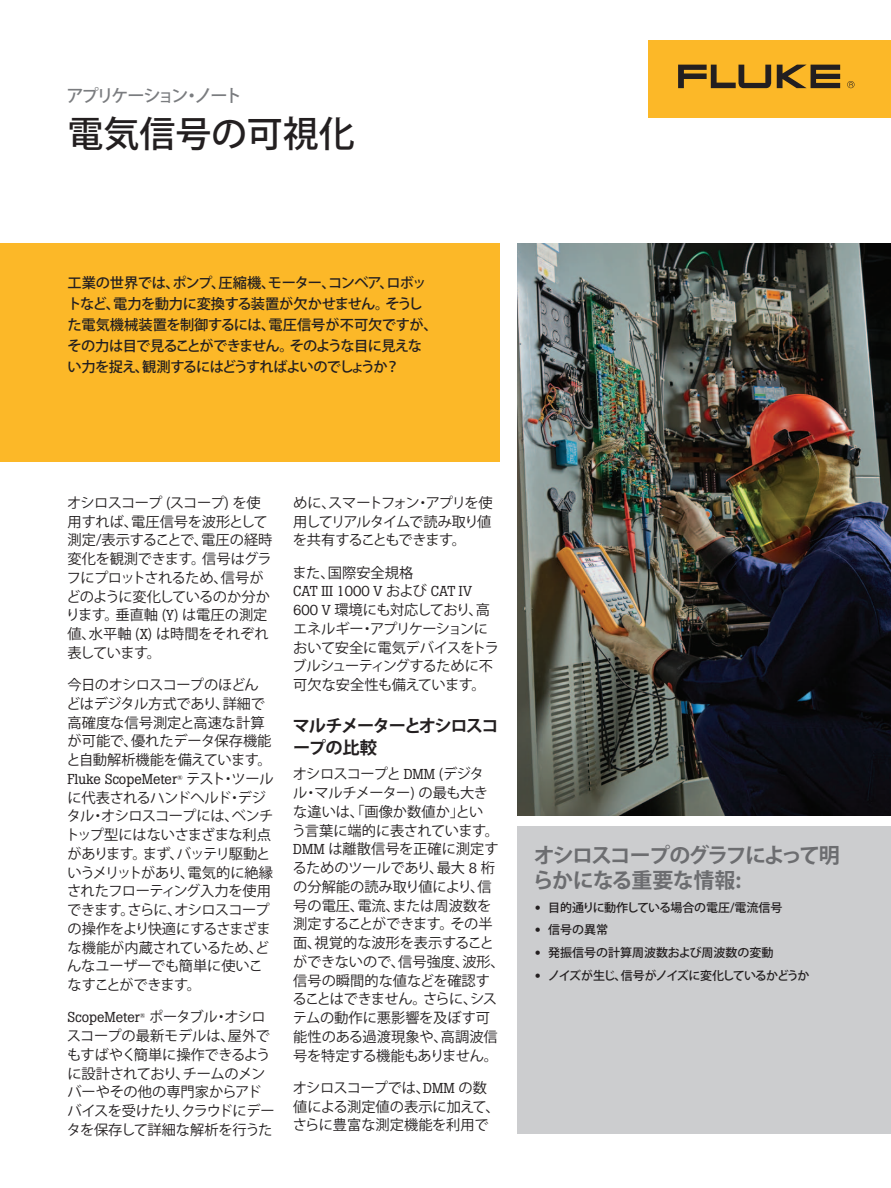
<style>
.page{position:relative;width:891px;height:1188px;background:#fff}
.page>*{position:absolute;margin:0;border:0;box-sizing:border-box;transform-origin:0 0}
.t1{font:500 36px "Koz Go Pr 6 N";color:#231f20}
.t2{font:700 21px/25.5px "Koz Go Pr 6 N";letter-spacing:-.08em;color:#6c6d70}
.t3{font:700 17.25px/21.8px "Koz Go Pr 6 N";letter-spacing:-.08em;color:#231f20}
.t4{font:500 17.25px "Koz Go Pr 6 N";letter-spacing:-.13em;color:#7a7c7f}
.t5{font:14.25px/18.8px "Koz Go Pr 6 N";letter-spacing:-.02em;color:#231f20}
.t6{font:14.25px/18.8px "Koz Go Pr 6 N";letter-spacing:-.04em;color:#231f20}
.t7{font:500 14.25px/21px "Koz Go Pr 6 N";letter-spacing:-.04em;color:#231f20}
.t8{font:14.25px "Boton Pro";color:#231f20}
.t9{font:14.25px "Koz Go Pr 6 N";color:#231f20}
.t10{font:500 12px "Koz Go Pr 6 N";letter-spacing:-.01em;color:#231f20}
.t11{font:500 12px "Koz Go Pr 6 N";letter-spacing:-.09em;color:#231f20}
.s1{font-family:"Boton Pro"}
.s2{font-family:"Koz Go Pr 6 N"}
.s3{font-family:"Helvetica Neue LT Pro";font-weight:700;font-stretch:expanded}
</style>
<div class="page">
<div style="left:648px;top:40px;width:243px;height:78px;background:#fcb828"></div>
<svg style="left:777px;top:65px;width:63px;height:23px"></svg>
<svg style="left:678px;top:65px;width:93px;height:23px"></svg>
<svg style="left:847px;top:81px;width:8px;height:7px"></svg>
<div style="left:0;top:243px;width:499px;height:218px;background:#fcb828"></div>
<div style="left:518px;top:827px;width:373px;height:307px;background:#cccdcf"></div>
<img style="left:518px;top:243px;width:373px;height:572px">
<p class="t4" style="left:66px;top:86px;width:177px">アプリケーション・ノート</p>
<h1 class="t1" style="left:68px;top:114px;width:289px">電気信号の可視化</h1>
<p class="t7" style="left:68px;top:272px;width:372px">工業の世界では、ポンプ、圧縮機、モーター、コンベア、ロボットなど、電力を動力に変換する装置が欠かせません。そうした電気機械装置を制御するには、電圧信号が不可欠ですが、その力は目で見ることができません。そのような目に見えない力を捉え、観測するにはどうすればよいのでしょうか？</p>
<p class="t5" style="left:66px;top:494px;width:208px">オシロスコープ (スコープ) を使用すれば、電圧信号を波形として測定/表示することで、電圧の経時変化を観測できます。信号はグラフにプロットされるため、信号がどのように変化しているのか分かります。垂直軸 (<span class="s1">Y</span>) は電圧の測定値、水平軸 (<span class="s1">X</span>) は時間をそれぞれ表しています。</p>
<p class="t5" style="left:66px;top:676px;width:207px">今日のオシロスコープのほどんどはデジタル方式であり、詳細で高確度な信号測定と高速な計算が可能で、優れたデータ保存機能と自動解析機能を備えています。</p>
<p class="t8" style="left:68px;top:770px;width:208px">Fluke ScopeMeter<sup>®</sup> <span class="s2">テスト・ツール</span></p>
<p class="t6" style="left:66px;top:788px;width:209px">に代表されるハンドヘルド・デジタル・オシロスコープには、ベンチトップ型にはないさまざまな利点があります。まず、バッテリ駆動というメリットがあり、電気的に絶縁されたフローティング入力を使用できます。さらに、オシロスコープの操作をより快適にするさまざまな機能が内蔵されているため、どんなユーザーでも簡単に使いこなすことができます。</p>
<p class="t8" style="left:68px;top:1008px;width:200px">ScopeMeter<sup>®</sup> <span class="s2">ポータブル・オシロ</span></p>
<p class="t5" style="left:67px;top:1027px;width:209px">スコープの最新モデルは、屋外でもすばやく簡単に操作できるように設計されており、チームのメンバーやその他の専門家からアドバイスを受けたり、クラウドにデータを保存して詳細な解析を行うた</p>
<p class="t5" style="left:293px;top:494px;width:201px;text-align:justify">めに、スマートフォン・アプリを使用してリアルタイムで読み取り値を共有することもできます。</p>
<p class="t9" style="left:293px;top:564px;width:122px">また、国際安全規格</p>
<p class="t8" style="left:293px;top:582px;width:180px">CAT III 1000 V <span class="s2">および</span> CAT IV</p>
<p class="t6" style="left:292px;top:601px;width:208px"><span class="s1">600 V</span> 環境にも対応しており、高エネルギー・アプリケーションにおいて安全に電気デバイスをトラブルシューティングするために不可欠な安全性も備えています。</p>
<p class="t3" style="left:293px;top:715px;width:207px">マルチメーターとオシロスコープの比較</p>
<p class="t5" style="left:292px;top:765px;width:214px">オシロスコープと <span class="s1">DMM</span> (デジタ<br>ル・マルチメーター) の最も大き<br>な違いは、「画像か数値か」とい<br>う言葉に端的に表されています。<br><span class="s1">DMM</span> は離散信号を正確に測定するためのツールであり、最大 <span class="s1">8</span> 桁の分解能の読み取り値により、信号の電圧、電流、または周波数を測定することができます。その半面、視覚的な波形を表示することができないので、信号強度、波形、信号の瞬間的な値などを確認することはできません。さらに、システムの動作に悪影響を及ぼす可能性のある過渡現象や、高調波信号を特定する機能もありません。</p>
<p class="t5" style="left:293px;top:1079px;width:208px">オシロスコープでは、<span class="s1">DMM</span> の数値による測定値の表示に加えて、さらに豊富な測定機能を利用で</p>
<h2 class="t2" style="left:533px;top:843px;width:309px">オシロスコープのグラフによって明らかになる重要な情報:</h2>
<p class="t10" style="left:535px;top:900px;width:249px"><span class="s3">•</span> 目的通りに動作している場合の電圧/電流信号</p>
<p class="t10" style="left:535px;top:923px;width:75px"><span class="s3">•</span> 信号の異常</p>
<p class="t10" style="left:535px;top:946px;width:240px"><span class="s3">•</span> 発振信号の計算周波数および周波数の変動</p>
<p class="t11" style="left:535px;top:969px;width:276px"><span class="s3">•</span> ノイズが生じ、信号がノイズに変化しているかどうか</p>
</div>
